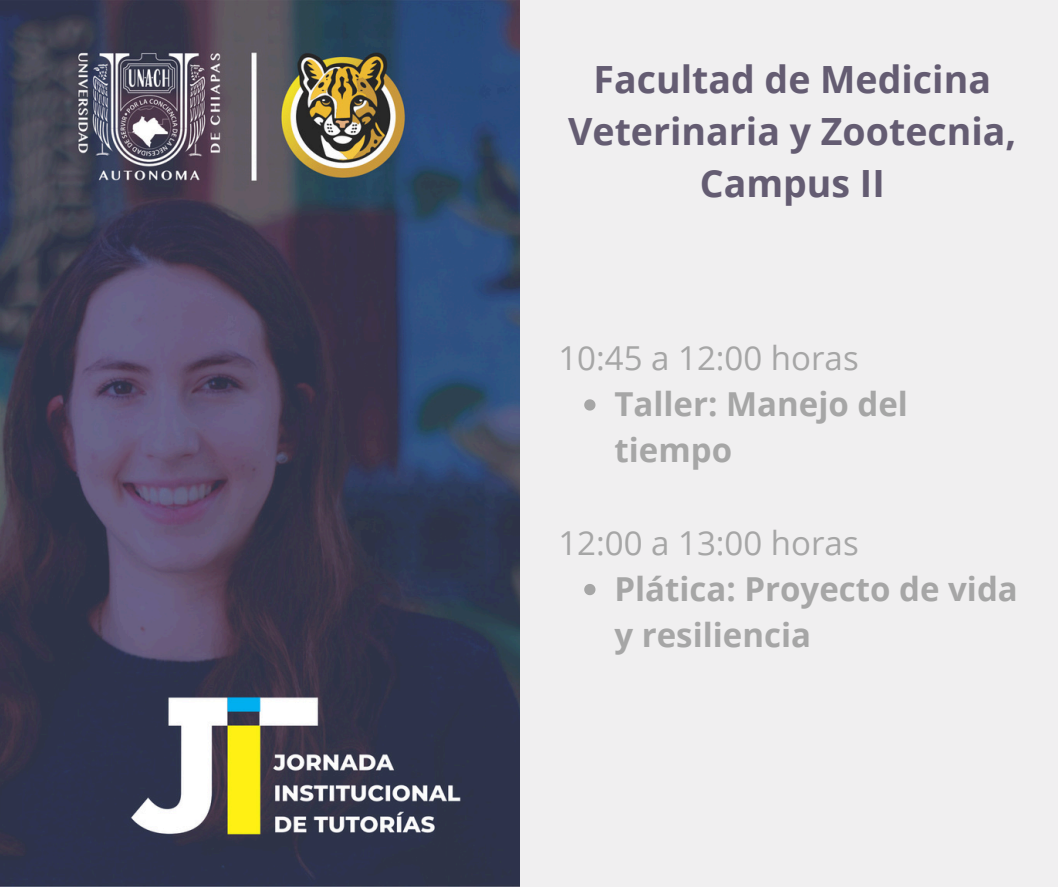
<style>
.page{position:relative;width:1058px;height:887px;background:#fff}
.page>*{position:absolute;margin:0;border:0;box-sizing:border-box;transform-origin:0 0}
.t1{font:700 37.5px/51.8px "Open Sans";color:#645c72;text-align:center}
.t2{font:700 33px/46.2px "Open Sans";color:#a6a6a6}
.t3{font:33px "Open Sans";color:#a6a6a6}
</style>
<div class="page">
<div style="left:0;top:0;width:1058px;height:886px;background:#f0eff0"></div>
<img style="left:0;top:0;width:520px;height:886px">
<svg style="left:584px;top:399px;width:11px;height:11px"></svg>
<svg style="left:584px;top:584px;width:11px;height:11px"></svg>
<h1 class="t1" style="left:568px;top:53px;width:450px">Facultad de Medicina<br>Veterinaria y Zootecnia,<br>Campus II</h1>
<p class="t3" style="left:558px;top:335px;width:302px">10:45 a 12:00 horas</p>
<p class="t2" style="left:614px;top:380px;width:295px">Taller: Manejo del tiempo</p>
<p class="t3" style="left:558px;top:519px;width:302px">12:00 a 13:00 horas</p>
<p class="t2" style="left:614px;top:565px;width:405px">Plática: Proyecto de vida y resiliencia</p>
</div>
